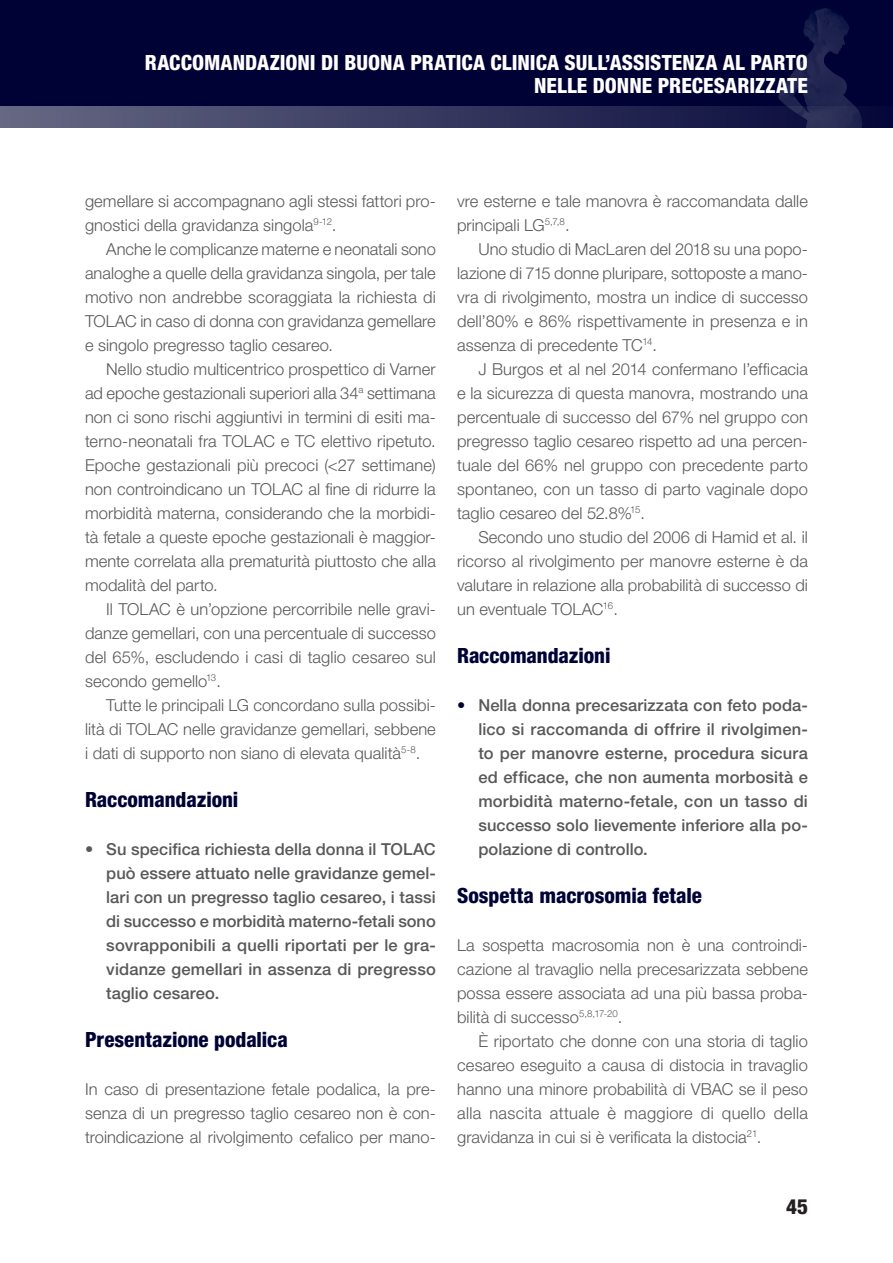
<style>
.page{position:relative;width:893px;height:1263px;background:#fff}
.page>*{position:absolute;margin:0;border:0;box-sizing:border-box;transform-origin:0 0}
.t1{font:800 condensed 21px/22.5px "Helvetica Neue LT Std";color:#fff;text-align:right}
.T2{font:800 condensed 21px "Helvetica Neue LT Std";letter-spacing:-.005em;color:#000236}
.t2{font:800 condensed 21px "Helvetica Neue LT Std";color:#231f20}
.Testo{font:300 16.5px/24px "Helvetica Neue LT Std";letter-spacing:.005em;color:#57585a;text-align:justify}
.Raccomandazioni{font:500 16.5px/24px "Helvetica Neue LT Std";letter-spacing:.005em;color:#57585a;text-align:justify}
.Primo_paragrafo{font:300 16.5px/24px "Helvetica Neue LT Std";color:#57585a}
.s1{font-weight:300;color:#000236}
</style>
<div class="page">
<div style="left:0;top:0;width:893px;height:128px;background:#000236"></div>
<img style="left:778px;top:8px;width:77px;height:98px">
<svg style="left:0;top:106px;width:863px;height:22px;background:#393b61"></svg>
<p class="t1" style="left:145px;top:51px;width:665px">RACCOMANDAZIONI DI BUONA PRATICA CLINICA SULL’ASSISTENZA AL PARTO<br>NELLE DONNE PRECESARIZZATE</p>
<p class="Primo_paragrafo" style="left:85px;top:189px;width:352px">gemellare si accompagnano agli stessi fattori pro&shy;gnostici della gravidanza singola<sup>9-12</sup>.</p>
<p class="Testo" style="left:85px;top:237px;width:352px;text-indent:21px">Anche le complicanze materne e neonatali sono analoghe a quelle della gravidanza singola, per tale motivo non andrebbe scoraggiata la richiesta di TOLAC in caso di donna con gravidanza gemellare e singolo pregresso taglio cesareo.</p>
<p class="Testo" style="left:85px;top:357px;width:352px;text-indent:21px">Nello studio multicentrico prospettico di Varner ad epoche gestazionali superiori alla 34<sup>a</sup> settimana non ci sono rischi aggiuntivi in termini di esiti ma&shy;terno-neonatali fra TOLAC e TC elettivo ripetuto.<br>Epoche gestazionali più precoci (&lt;27 settimane) non controindicano un TOLAC al fine di ridurre la morbidità materna, considerando che la morbidi&shy;tà fetale a queste epoche gestazionali è maggior&shy;mente correlata alla prematurità piuttosto che alla modalità del parto.</p>
<p class="Testo" style="left:85px;top:597px;width:352px;text-indent:21px">Il TOLAC è un’opzione percorribile nelle gravi&shy;danze gemellari, con una percentuale di successo del 65%, escludendo i casi di taglio cesareo sul secondo gemello<sup>13</sup>.</p>
<p class="Testo" style="left:85px;top:693px;width:352px;text-indent:21px">Tutte le principali LG concordano sulla possibi&shy;lità di TOLAC nelle gravidanze gemellari, sebbene i dati di supporto non siano di elevata qualità<sup>5-8</sup>.</p>
<p class="T2" style="left:85px;top:786px;width:155px">Raccomandazioni</p>
<p class="Raccomandazioni" style="left:106px;top:837px;width:331px;text-indent:-21px">• Su specifica richiesta della donna il TOLAC può essere attuato nelle gravidanze gemel&shy;lari con un pregresso taglio cesareo, i tassi di successo e morbidità materno-fetali sono sovrapponibili a quelli riportati per le gra&shy;vidanze gemellari in assenza di pregresso taglio cesareo.</p>
<p class="T2" style="left:85px;top:1026px;width:204px">Presentazione podalica</p>
<p class="Primo_paragrafo" style="left:85px;top:1077px;width:352px;text-align:justify">In caso di presentazione fetale podalica, la pre&shy;senza di un pregresso taglio cesareo non è con&shy;troindicazione al rivolgimento cefalico per mano-</p>
<p class="Primo_paragrafo" style="left:457px;top:189px;width:352px">vre esterne e tale manovra è raccomandata dalle principali LG<sup>5,7,8</sup>.</p>
<p class="Testo" style="left:457px;top:237px;width:352px;text-indent:21px">Uno studio di MacLaren del 2018 su una popo&shy;lazione di 715 donne pluripare, sottoposte a mano&shy;vra di rivolgimento, mostra un indice di successo dell’80% e 86% rispettivamente in presenza e in assenza di precedente TC<sup>14</sup>.</p>
<p class="Testo" style="left:457px;top:357px;width:352px;text-indent:21px">J Burgos et al nel 2014 confermano l’efficacia e la sicurezza di questa manovra, mostrando una percentuale di successo del 67% nel gruppo con pregresso taglio cesareo rispetto ad una percen&shy;tuale del 66% nel gruppo con precedente parto spontaneo, con un tasso di parto vaginale dopo taglio cesareo del 52.8%<sup>15</sup>.</p>
<p class="Testo" style="left:457px;top:525px;width:352px;text-indent:21px">Secondo uno studio del 2006 di Hamid et al. il ricorso al rivolgimento per manovre esterne è da valutare in relazione alla probabilità di successo di un eventuale TOLAC<sup>16</sup>.</p>
<p class="T2" style="left:457px;top:642px;width:155px">Raccomandazioni</p>
<p class="Raccomandazioni" style="left:478px;top:693px;width:331px;text-indent:-21px"><span class="s1">•</span> Nella donna precesarizzata con feto poda&shy;lico si raccomanda di offrire il rivolgimen&shy;to per manovre esterne, procedura sicura ed efficace, che non aumenta morbosità e morbidità materno-fetale, con un tasso di successo solo lievemente inferiore alla po&shy;polazione di controllo.</p>
<p class="T2" style="left:457px;top:882px;width:246px">Sospetta macrosomia fetale</p>
<p class="Primo_paragrafo" style="left:457px;top:933px;width:352px;text-align:justify">La sospetta macrosomia non è una controindi&shy;cazione al travaglio nella precesarizzata sebbene possa essere associata ad una più bassa proba&shy;bilità di successo<sup>5,8,17-20</sup>.</p>
<p class="Testo" style="left:457px;top:1029px;width:352px;text-indent:21px">È riportato che donne con una storia di taglio cesareo eseguito a causa di distocia in travaglio hanno una minore probabilità di VBAC se il peso alla nascita attuale è maggiore di quello della gravidanza in cui si è verificata la distocia<sup>21</sup>.</p>
<p class="t2" style="left:786px;top:1194px;width:23px">45</p>
</div>
